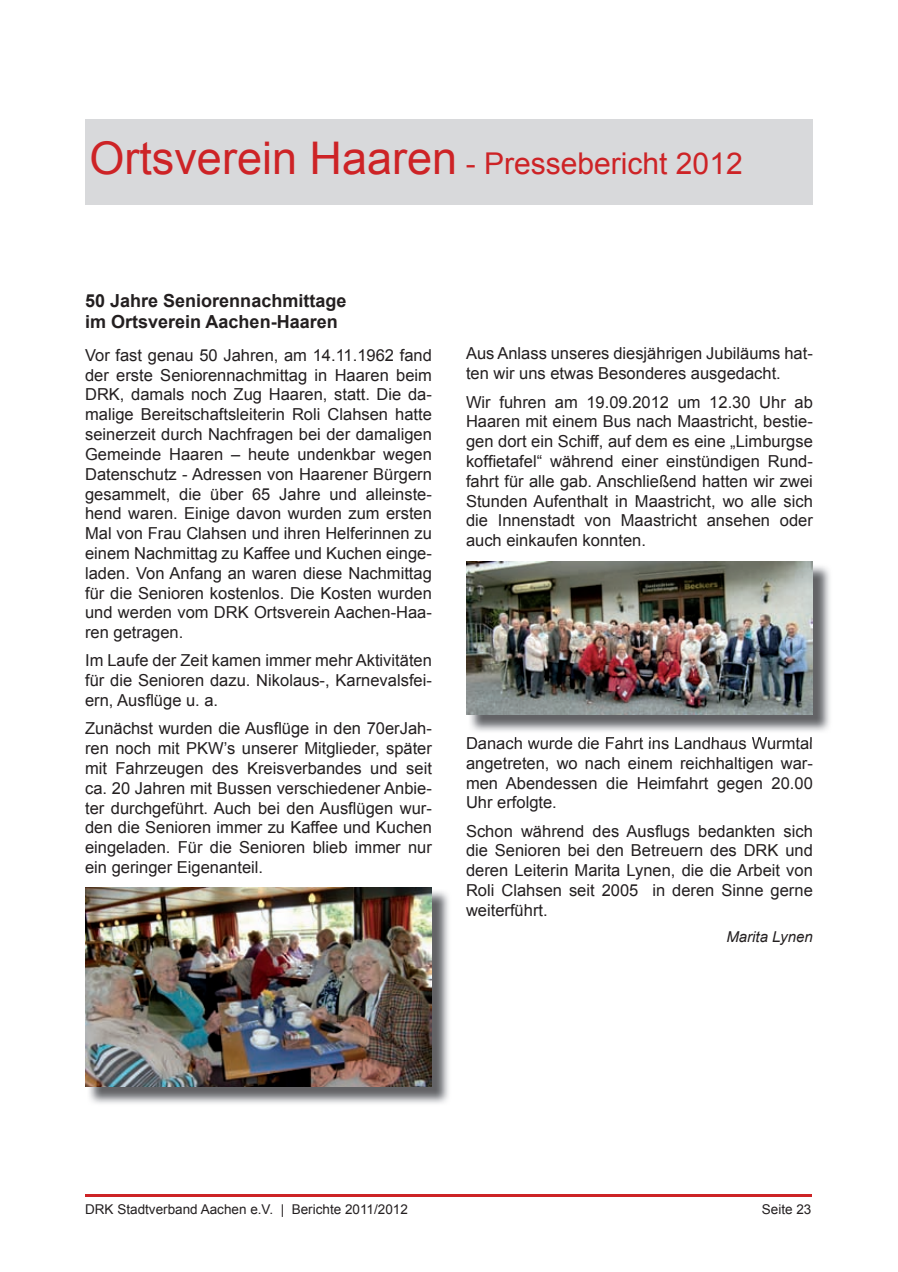
<style>
.page{position:relative;width:898px;height:1272px;background:#fff}
.page>*{position:absolute;margin:0;border:0;box-sizing:border-box;transform-origin:0 0}
.t1{font:30px "Arial";color:#cd2326}
.t2{font:700 18px/21.6px "Arial";color:#231f20}
.t3{font:16.5px/19.8px "Arial";color:#231f20;text-align:justify}
.t4{font:italic 15px "Arial";color:#231f20}
.t5{font:13.5px "Arial";color:#231f20}
.s1{font-size:45px}
</style>
<div class="page">
<div style="left:85px;top:119px;width:727px;height:85px;background:#d8d9db"></div>
<hr style="left:86px;top:1194px;width:725px;height:2px;background:#cd2326">
<img style="left:87px;top:891px;width:362px;height:213px">
<img style="left:85px;top:887px;width:347px;height:199px">
<img style="left:468px;top:564px;width:362px;height:168px">
<img style="left:468px;top:737px;width:344px;height:4px">
<img style="left:466px;top:561px;width:346px;height:153px">
<h1 class="t1" style="left:89px;top:144px;width:654px"><span class="s1">Ortsverein Haaren</span> - Pressebericht 2012</h1>
<p class="t2" style="left:85px;top:290px;width:263px">50 Jahre Seniorennachmittage im Ortsverein Aachen-Haaren</p>
<p class="t3" style="left:85px;top:345px;width:348px">Vor fast genau 50 Jahren, am 14.11.1962 fand der erste Seniorennachmittag in Haaren beim DRK, damals noch Zug Haaren, statt. Die da&shy;malige Bereitschaftsleiterin Roli Clahsen hatte seinerzeit durch Nachfragen bei der damaligen Gemeinde Haaren – heute undenkbar wegen Datenschutz - Adressen von Haarener Bürgern gesammelt, die über 65 Jahre und alleinste&shy;hend waren. Einige davon wurden zum ersten Mal von Frau Clahsen und ihren Helferinnen zu einem Nachmittag zu Kaffee und Kuchen einge&shy;laden. Von Anfang an waren diese Nachmittag für die Senioren kostenlos. Die Kosten wurden und werden vom DRK Ortsverein Aachen-Haa&shy;ren getragen.</p>
<p class="t3" style="left:85px;top:651px;width:348px">Im Laufe der Zeit kamen immer mehr Aktivitäten für die Senioren dazu. Nikolaus-, Karnevalsfei&shy;ern, Ausflüge u. a.</p>
<p class="t3" style="left:85px;top:719px;width:348px">Zunächst wurden die Ausflüge in den 70erJah&shy;ren noch mit PKW’s unserer Mitglieder, später mit Fahrzeugen des Kreisverbandes und seit ca. 20 Jahren mit Bussen verschiedener Anbie&shy;ter durchgeführt. Auch bei den Ausflügen wur&shy;den die Senioren immer zu Kaffee und Kuchen eingeladen. Für die Senioren blieb immer nur ein geringer Eigenanteil.</p>
<p class="t3" style="left:466px;top:344px;width:348px">Aus Anlass unseres diesjährigen Jubiläums hat&shy;ten wir uns etwas Besonderes ausgedacht.</p>
<p class="t3" style="left:466px;top:392px;width:348px">Wir fuhren am 19.09.2012 um 12.30 Uhr ab Haaren mit einem Bus nach Maastricht, bestie&shy;gen dort ein Schiff, auf dem es eine „Limburgse koffietafel“ während einer einstündigen Rund&shy;fahrt für alle gab. Anschließend hatten wir zwei Stunden Aufenthalt in Maastricht, wo alle sich die Innenstadt von Maastricht ansehen oder auch einkaufen konnten.</p>
<p class="t3" style="left:466px;top:733px;width:348px">Danach wurde die Fahrt ins Landhaus Wurmtal angetreten, wo nach einem reichhaltigen war&shy;men Abendessen die Heimfahrt gegen 20.00<br>Uhr erfolgte.</p>
<p class="t3" style="left:466px;top:821px;width:348px">Schon während des Ausflugs bedankten sich die Senioren bei den Betreuern des DRK und deren Leiterin Marita Lynen, die die Arbeit von Roli Clahsen seit 2005 in deren Sinne gerne weiterführt.</p>
<p class="t4" style="left:726px;top:927px;width:88px">Marita Lynen</p>
<p class="t5" style="left:85px;top:1200px;width:324px">DRK Stadtverband Aachen e.V. | Berichte 2011/2012</p>
<p class="t5" style="left:761px;top:1200px;width:51px">Seite 23</p>
</div>
